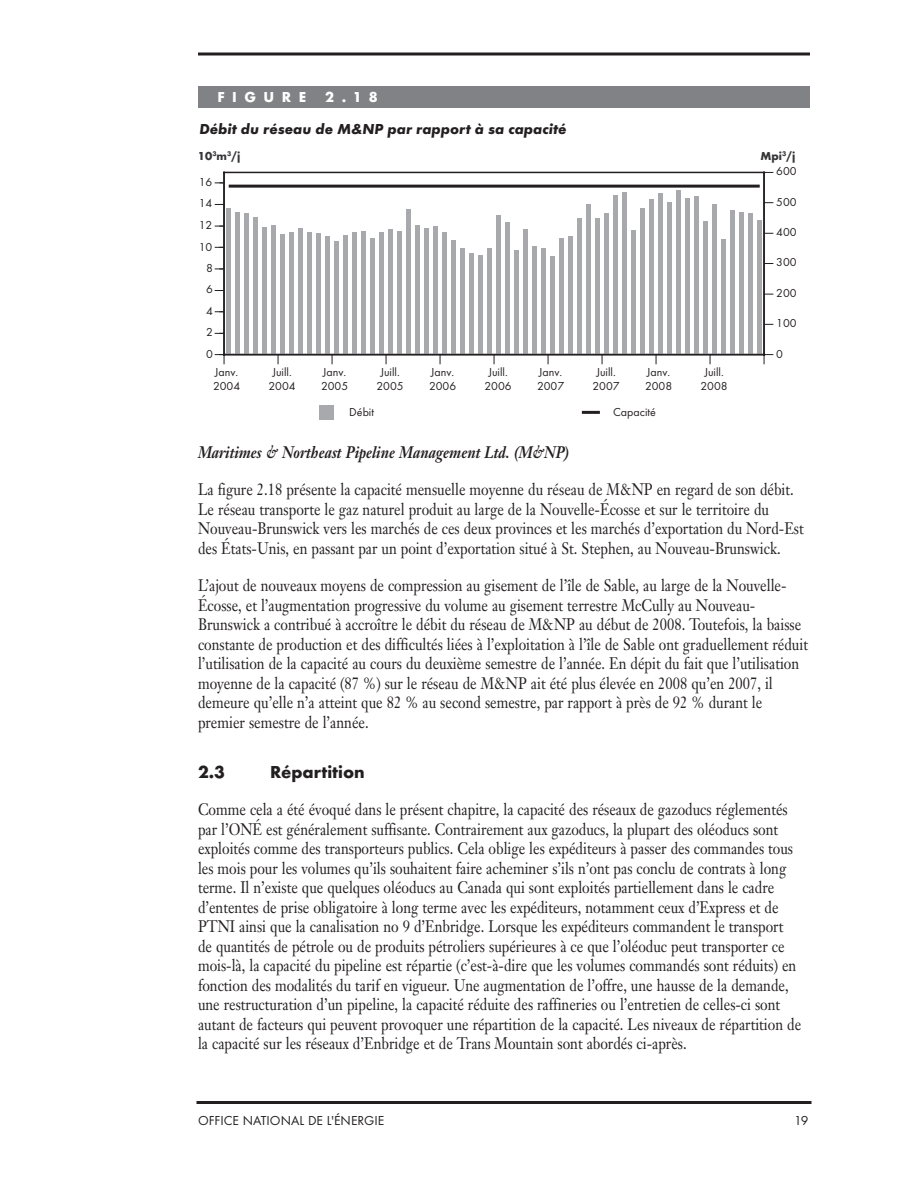
<style>
.page{position:relative;width:918px;height:1188px;background:#fff}
.page>*{position:absolute;margin:0;border:0;box-sizing:border-box;transform-origin:0 0}
.t1{font:700 18px "Futura TOT";color:#231f20}
.t2{font:16.5px/19.5px "Janson Text";color:#231f20;scale:.85 1}
.t3{font:italic 700 16.5px "Janson Text";color:#231f20;scale:.85 1}
.t4{font:italic 700 15px "Futura TOT";color:#231f20}
.t5{font:700 15px "Futura TOT";letter-spacing:.5em;color:#fff}
.t6{font:13.5px "Futura TOT Boo";color:#231f20}
.t7{font:12px/14.4px "Futura TOT Boo";color:#231f20}
.t8{font:700 12px "Futura TOT";color:#363639}
</style>
<div class="page">
<svg style="left:198px;top:52px;width:612px;height:4px"></svg>
<hr style="left:196px;top:1101px;width:616px;height:3px;background:#231f20">
<div style="left:198px;top:86px;width:612px;height:23px;background:#808285"></div>
<hr style="left:223px;top:172px;width:542px;height:1px;background:#231f20">
<hr style="left:227px;top:208px;width:4px;height:147px;background:#a7a9ac">
<hr style="left:236px;top:212px;width:4px;height:143px;background:#a7a9ac">
<hr style="left:245px;top:213px;width:4px;height:142px;background:#a7a9ac">
<hr style="left:254px;top:217px;width:4px;height:138px;background:#a7a9ac">
<hr style="left:263px;top:227px;width:4px;height:128px;background:#a7a9ac">
<hr style="left:272px;top:225px;width:4px;height:130px;background:#a7a9ac">
<hr style="left:281px;top:234px;width:4px;height:121px;background:#a7a9ac">
<hr style="left:290px;top:232px;width:4px;height:123px;background:#a7a9ac">
<hr style="left:299px;top:228px;width:4px;height:127px;background:#a7a9ac">
<hr style="left:308px;top:232px;width:4px;height:123px;background:#a7a9ac">
<hr style="left:317px;top:233px;width:4px;height:122px;background:#a7a9ac">
<hr style="left:326px;top:236px;width:4px;height:119px;background:#a7a9ac">
<hr style="left:335px;top:241px;width:4px;height:114px;background:#a7a9ac">
<hr style="left:344px;top:235px;width:4px;height:120px;background:#a7a9ac">
<hr style="left:353px;top:233px;width:4px;height:122px;background:#a7a9ac">
<hr style="left:362px;top:231px;width:4px;height:124px;background:#a7a9ac">
<hr style="left:371px;top:238px;width:4px;height:117px;background:#a7a9ac">
<hr style="left:380px;top:232px;width:4px;height:123px;background:#a7a9ac">
<hr style="left:389px;top:229px;width:4px;height:126px;background:#a7a9ac">
<hr style="left:398px;top:231px;width:4px;height:124px;background:#a7a9ac">
<hr style="left:407px;top:210px;width:4px;height:145px;background:#a7a9ac">
<hr style="left:416px;top:225px;width:4px;height:130px;background:#a7a9ac">
<hr style="left:425px;top:228px;width:4px;height:127px;background:#a7a9ac">
<hr style="left:434px;top:226px;width:4px;height:129px;background:#a7a9ac">
<hr style="left:443px;top:233px;width:4px;height:122px;background:#a7a9ac">
<hr style="left:452px;top:240px;width:4px;height:115px;background:#a7a9ac">
<hr style="left:461px;top:248px;width:4px;height:107px;background:#a7a9ac">
<hr style="left:470px;top:253px;width:4px;height:102px;background:#a7a9ac">
<hr style="left:479px;top:255px;width:4px;height:100px;background:#a7a9ac">
<hr style="left:488px;top:248px;width:4px;height:107px;background:#a7a9ac">
<hr style="left:497px;top:215px;width:4px;height:140px;background:#a7a9ac">
<hr style="left:506px;top:222px;width:4px;height:133px;background:#a7a9ac">
<hr style="left:515px;top:251px;width:4px;height:104px;background:#a7a9ac">
<hr style="left:524px;top:229px;width:4px;height:126px;background:#a7a9ac">
<hr style="left:533px;top:246px;width:4px;height:109px;background:#a7a9ac">
<hr style="left:542px;top:248px;width:4px;height:107px;background:#a7a9ac">
<hr style="left:551px;top:256px;width:4px;height:99px;background:#a7a9ac">
<hr style="left:560px;top:238px;width:4px;height:117px;background:#a7a9ac">
<hr style="left:569px;top:237px;width:4px;height:118px;background:#a7a9ac">
<hr style="left:578px;top:218px;width:4px;height:137px;background:#a7a9ac">
<hr style="left:587px;top:204px;width:4px;height:151px;background:#a7a9ac">
<hr style="left:596px;top:218px;width:4px;height:137px;background:#a7a9ac">
<hr style="left:605px;top:213px;width:4px;height:142px;background:#a7a9ac">
<hr style="left:614px;top:195px;width:4px;height:160px;background:#a7a9ac">
<hr style="left:623px;top:192px;width:4px;height:163px;background:#a7a9ac">
<hr style="left:632px;top:230px;width:4px;height:125px;background:#a7a9ac">
<hr style="left:641px;top:208px;width:4px;height:147px;background:#a7a9ac">
<hr style="left:650px;top:199px;width:4px;height:156px;background:#a7a9ac">
<hr style="left:659px;top:193px;width:4px;height:162px;background:#a7a9ac">
<hr style="left:668px;top:202px;width:4px;height:153px;background:#a7a9ac">
<hr style="left:677px;top:190px;width:4px;height:165px;background:#a7a9ac">
<hr style="left:686px;top:198px;width:4px;height:157px;background:#a7a9ac">
<hr style="left:695px;top:196px;width:4px;height:159px;background:#a7a9ac">
<hr style="left:704px;top:221px;width:4px;height:134px;background:#a7a9ac">
<hr style="left:713px;top:204px;width:4px;height:151px;background:#a7a9ac">
<hr style="left:722px;top:239px;width:4px;height:116px;background:#a7a9ac">
<hr style="left:731px;top:210px;width:4px;height:145px;background:#a7a9ac">
<hr style="left:740px;top:212px;width:4px;height:143px;background:#a7a9ac">
<hr style="left:749px;top:213px;width:4px;height:142px;background:#a7a9ac">
<hr style="left:758px;top:220px;width:4px;height:135px;background:#a7a9ac">
<svg style="left:765px;top:172px;width:8px;height:31px"></svg>
<svg style="left:765px;top:232px;width:8px;height:32px"></svg>
<svg style="left:765px;top:293px;width:8px;height:32px"></svg>
<svg style="left:764px;top:354px;width:9px;height:10px"></svg>
<svg style="left:215px;top:311px;width:8px;height:2px"></svg>
<svg style="left:215px;top:354px;width:10px;height:10px"></svg>
<hr style="left:223px;top:354px;width:542px;height:1px;background:#231f20">
<hr style="left:223px;top:172px;width:2px;height:184px;background:#231f20">
<hr style="left:763px;top:172px;width:2px;height:184px;background:#231f20">
<hr style="left:229px;top:185px;width:531px;height:3px;background:#231f20">
<div style="left:319px;top:405px;width:15px;height:15px;background:#a7a9ac"></div>
<hr style="left:582px;top:411px;width:18px;height:3px;background:#231f20">
<p class="t5" style="left:218px;top:88px;width:90px">fi gure</p>
<p class="t5" style="left:325px;top:88px;width:54px">2.18</p>
<p class="t4" style="left:200px;top:119px;width:369px">Débit du réseau de M&amp;NP par rapport à sa capacité</p>
<p class="t8" style="left:198px;top:149px;width:44px">10<sup>3</sup>m<sup>3</sup>/j</p>
<p class="t7" style="left:199px;top:175px;width:15px">16</p>
<p class="t7" style="left:199px;top:196px;width:15px">14</p>
<p class="t7" style="left:199px;top:218px;width:15px">12</p>
<p class="t7" style="left:199px;top:239px;width:15px">10</p>
<p class="t7" style="left:206px;top:260px;width:8px">8</p>
<p class="t7" style="left:206px;top:282px;width:8px">6</p>
<p class="t7" style="left:206px;top:304px;width:8px">4</p>
<p class="t7" style="left:206px;top:325px;width:8px">2</p>
<p class="t7" style="left:206px;top:347px;width:8px">0</p>
<p class="t7" style="left:213px;top:365px;width:29px">Janv.<br>2004</p>
<p class="t7" style="left:268px;top:365px;width:29px;text-align:center">Juill.<br>2004</p>
<p class="t7" style="left:321px;top:365px;width:29px">Janv.<br>2005</p>
<p class="t7" style="left:376px;top:365px;width:29px;text-align:center">Juill.<br>2005</p>
<p class="t7" style="left:429px;top:365px;width:29px">Janv.<br>2006</p>
<p class="t7" style="left:484px;top:365px;width:29px;text-align:center">Juill.<br>2006</p>
<p class="t7" style="left:537px;top:365px;width:29px">Janv.<br>2007</p>
<p class="t7" style="left:592px;top:365px;width:29px;text-align:center">Juill.<br>2007</p>
<p class="t7" style="left:645px;top:365px;width:29px">Janv.<br>2008</p>
<p class="t7" style="left:700px;top:365px;width:29px;text-align:center">Juill.<br>2008</p>
<p class="t7" style="left:349px;top:404px;width:26px">Débit</p>
<p class="t7" style="left:613px;top:404px;width:44px">Capacité</p>
<p class="t8" style="left:760px;top:149px;width:37px">Mpi<sup>3</sup>/j</p>
<p class="t7" style="left:776px;top:164px;width:22px">600</p>
<p class="t7" style="left:776px;top:195px;width:22px">500</p>
<p class="t7" style="left:776px;top:225px;width:22px">400</p>
<p class="t7" style="left:776px;top:255px;width:22px">300</p>
<p class="t7" style="left:776px;top:286px;width:22px">200</p>
<p class="t7" style="left:776px;top:316px;width:22px">100</p>
<p class="t7" style="left:776px;top:347px;width:8px">0</p>
<p class="t3" style="left:198px;top:441px;width:439px">Maritimes &amp; Northeast Pipeline Management Ltd. (M&amp;NP)</p>
<p class="t2" style="left:198px;top:480px;width:714px">La figure 2.18 présente la capacité mensuelle moyenne du réseau de M&amp;NP en regard de son débit.<br>Le réseau transporte le gaz naturel produit au large de la Nouvelle-Écosse et sur le territoire du Nouveau-Brunswick vers les marchés de ces deux provinces et les marchés d’exportation du Nord-Est des États-Unis, en passant par un point d’exportation situé à St. Stephen, au Nouveau-Brunswick.</p>
<p class="t2" style="left:198px;top:576px;width:719px">L’ajout de nouveaux moyens de compression au gisement de l’île de Sable, au large de la Nouvelle-Écosse, et l’augmentation progressive du volume au gisement terrestre McCully au Nouveau-Brunswick a contribué à accroître le débit du réseau de M&amp;NP au début de 2008. Toutefois, la baisse constante de production et des difficultés liées à l’exploitation à l’île de Sable ont graduellement réduit l’utilisation de la capacité au cours du deuxième semestre de l’année. En dépit du fait que l’utilisation moyenne de la capacité (87 %) sur le réseau de M&amp;NP ait été plus élevée en 2008 qu’en 2007, il demeure qu’elle n’a atteint que 82 % au second semestre, par rapport à près de 92 % durant le premier semestre de l’année.</p>
<p class="t1" style="left:198px;top:761px;width:29px">2.3</p>
<p class="t1" style="left:270px;top:761px;width:96px">Répartition</p>
<p class="t2" style="left:198px;top:800px;width:711px">Comme cela a été évoqué dans le présent chapitre, la capacité des réseaux de gazoducs réglementés par l’ONÉ est généralement suffisante. Contrairement aux gazoducs, la plupart des oléoducs sont exploités comme des transporteurs publics. Cela oblige les expéditeurs à passer des commandes tous les mois pour les volumes qu’ils souhaitent faire acheminer s’ils n’ont pas conclu de contrats à long terme. Il n’existe que quelques oléoducs au Canada qui sont exploités partiellement dans le cadre d’ententes de prise obligatoire à long terme avec les expéditeurs, notamment ceux d’Express et de PTNI ainsi que la canalisation no 9 d’Enbridge. Lorsque les expéditeurs commandent le transport de quantités de pétrole ou de produits pétroliers supérieures à ce que l’oléoduc peut transporter ce mois-là, la capacité du pipeline est répartie (c’est-à-dire que les volumes commandés sont réduits) en fonction des modalités du tarif en vigueur. Une augmentation de l’offre, une hausse de la demande, une restructuration d’un pipeline, la capacité réduite des raffineries ou l’entretien de celles-ci sont autant de facteurs qui peuvent provoquer une répartition de la capacité. Les niveaux de répartition de la capacité sur les réseaux d’Enbridge et de Trans Mountain sont abordés ci-après.</p>
<p class="t6" style="left:198px;top:1112px;width:52px">OFFICE NATI</p>
<p class="t6" style="left:270px;top:1112px;width:110px">ONAL DE l'ÉNERGIE</p>
<p class="t6" style="left:794px;top:1112px;width:16px">19</p>
</div>
